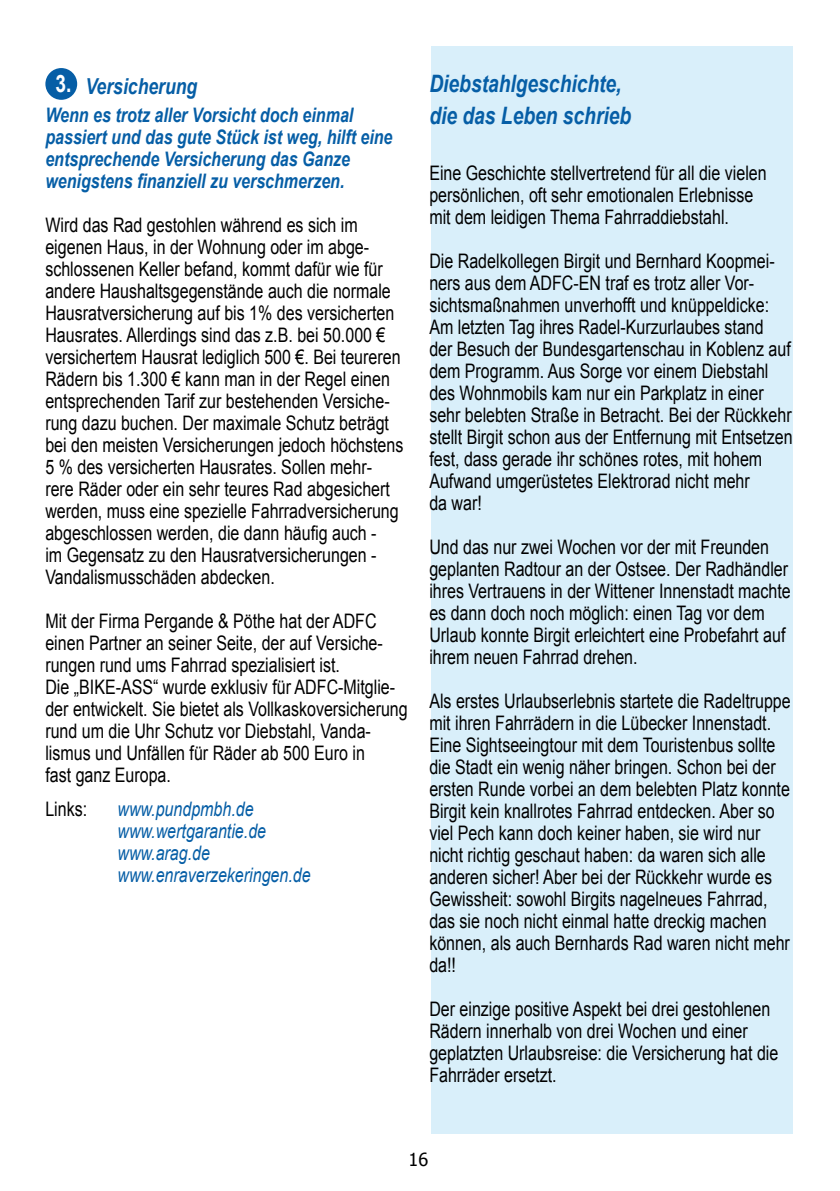
<style>
.page{position:relative;width:840px;height:1191px;background:#fff}
.page>*{position:absolute;margin:0;border:0;box-sizing:border-box;transform-origin:0 0}
.t1{font:italic 700 24px/32px "Arial";color:#065ea6;scale:.8 1}
.t2{font:700 24px "Arial";color:#fff;scale:.8 1}
.t3{font:italic 700 22px "Arial";color:#065ea6;scale:.8 1}
.t4{font:20px/22px "Arial";color:#000;scale:.8 1}
.t5{font:italic 700 20px/22px "Arial";color:#065ea6;scale:.8 1}
.t6{font:italic 20px/22px "Arial";color:#065ea6;scale:.8 1}
.t7{font:18px "Tahoma";color:#000}
</style>
<div class="page">
<div style="left:431px;top:46px;width:361px;height:1088px;background:#d9effa"></div>
<div style="left:46px;top:69px;width:30px;height:30px;background:#065ea6;border-radius:50%"></div>
<div style="left:45px;top:68px;width:32px;height:32px;border:2px solid #065ea6;border-radius:50%"></div>
<p class="t2" style="left:55px;top:70px;width:22px">3.</p>
<p class="t3" style="left:85px;top:74px;width:141px">Versicherung</p>
<p class="t5" style="left:45px;top:104px;width:435px">Wenn es trotz aller Vorsicht doch einmal passiert und das gute Stück ist weg, hilft eine entsprechende Versicherung das Ganze wenigstens finanziell zu verschmerzen.</p>
<p class="t4" style="left:45px;top:214px;width:448px">Wird das Rad gestohlen während es sich im eigenen Haus, in der Wohnung oder im abge&shy;schlossenen Keller befand, kommt dafür wie für andere Haushaltsgegenstände auch die normale Hausratversicherung auf bis 1% des versicherten Hausrates. Allerdings sind das z.B. bei 50.000 € versichertem Hausrat lediglich 500 €. Bei teureren Rädern bis 1.300 € kann man in der Regel einen entsprechenden Tarif zur bestehenden Versiche&shy;rung dazu buchen. Der maximale Schutz beträgt bei den meisten Versicherungen jedoch höchstens 5 % des versicherten Hausrates. Sollen mehr&shy;rere Räder oder ein sehr teures Rad abgesichert werden, muss eine spezielle Fahrradversicherung abgeschlossen werden, die dann häufig auch -<br>im Gegensatz zu den Hausratversicherungen - Vandalismusschäden abdecken.</p>
<p class="t4" style="left:45px;top:610px;width:454px">Mit der Firma Pergande &amp; Pöthe hat der ADFC einen Partner an seiner Seite, der auf Versiche&shy;rungen rund ums Fahrrad spezialisiert ist.<br>Die „BIKE-ASS“ wurde exklusiv für ADFC-Mitglie&shy;der entwickelt. Sie bietet als Vollkaskoversicherung rund um die Uhr Schutz vor Diebstahl, Vanda&shy;lismus und Unfällen für Räder ab 500 Euro in<br>fast ganz Europa.</p>
<p class="t4" style="left:45px;top:798px;width:54px">Links:</p>
<p class="t6" style="left:117px;top:798px;width:243px">www.pundpmbh.de www.wertgarantie.de www.arag.de www.enraverzekeringen.de</p>
<p class="t1" style="left:429px;top:68px;width:254px">Diebstahlgeschichte, die das Leben schrieb</p>
<p class="t4" style="left:429px;top:162px;width:423px">Eine Geschichte stellvertretend für all die vielen persönlichen, oft sehr emotionalen Erlebnisse mit dem leidigen Thema Fahrraddiebstahl.</p>
<p class="t4" style="left:429px;top:250px;width:455px">Die Radelkollegen Birgit und Bernhard Koopmei&shy;ners aus dem ADFC-EN traf es trotz aller Vor&shy;sichtsmaßnahmen unverhofft und knüppeldicke:<br>Am letzten Tag ihres Radel-Kurzurlaubes stand<br>der Besuch der Bundesgartenschau in Koblenz auf dem Programm. Aus Sorge vor einem Diebstahl des Wohnmobils kam nur ein Parkplatz in einer sehr belebten Straße in Betracht. Bei der Rückkehr stellt Birgit schon aus der Entfernung mit Entsetzen fest, dass gerade ihr schönes rotes, mit hohem Aufwand umgerüstetes Elektrorad nicht mehr<br>da war!</p>
<p class="t4" style="left:429px;top:536px;width:453px">Und das nur zwei Wochen vor der mit Freunden geplanten Radtour an der Ostsee. Der Radhändler ihres Vertrauens in der Wittener Innenstadt machte es dann doch noch möglich: einen Tag vor dem Urlaub konnte Birgit erleichtert eine Probefahrt auf ihrem neuen Fahrrad drehen.</p>
<p class="t4" style="left:429px;top:690px;width:453px">Als erstes Urlaubserlebnis startete die Radeltruppe mit ihren Fahrrädern in die Lübecker Innenstadt.<br>Eine Sightseeingtour mit dem Touristenbus sollte die Stadt ein wenig näher bringen. Schon bei der ersten Runde vorbei an dem belebten Platz konnte Birgit kein knallrotes Fahrrad entdecken. Aber so viel Pech kann doch keiner haben, sie wird nur nicht richtig geschaut haben: da waren sich alle anderen sicher! Aber bei der Rückkehr wurde es Gewissheit: sowohl Birgits nagelneues Fahrrad, das sie noch nicht einmal hatte dreckig machen können, als auch Bernhards Rad waren nicht mehr da!!</p>
<p class="t4" style="left:429px;top:998px;width:437px">Der einzige positive Aspekt bei drei gestohlenen Rädern innerhalb von drei Wochen und einer geplatzten Urlaubsreise: die Versicherung hat die Fahrräder ersetzt.</p>
<p class="t7" style="left:408px;top:1147px;width:21px">16</p>
</div>
